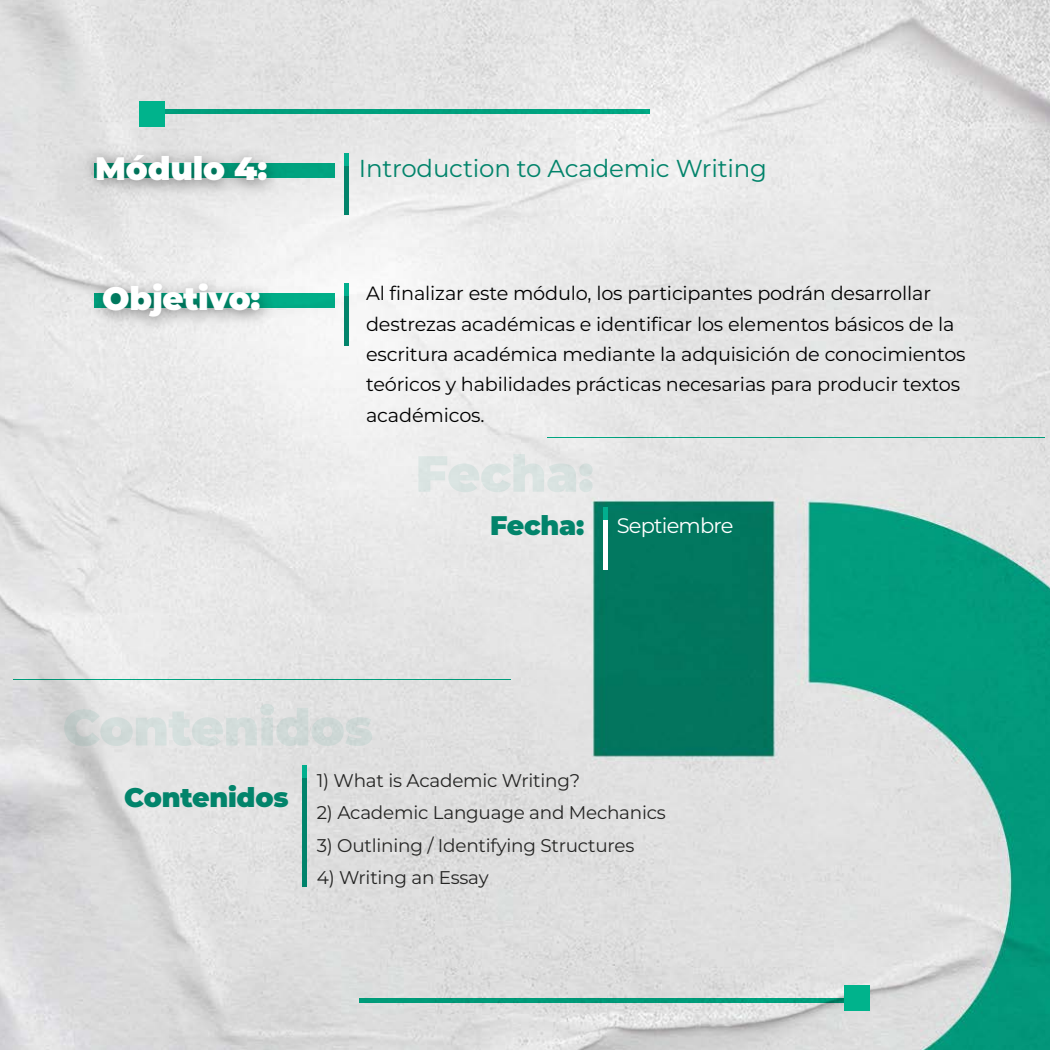
<style>
.page{position:relative;width:1050px;height:1050px;background:#fff}
.page>*{position:absolute;margin:0;border:0;box-sizing:border-box;transform-origin:0 0}
.t1{font:900 32.46px "Montserrat";letter-spacing:-.01em;color:#fff}
.t2{font:900 26.86px "Montserrat";letter-spacing:-.01em;color:#02846b}
.t3{font:100 24.5px "Montserrat";letter-spacing:-.01em;color:#02846b}
.t4{font:100 21px "Montserrat";letter-spacing:-.04em;color:#fff}
.t5{font:100 19.25px/30.4px "Montserrat";letter-spacing:-.01em;color:#000}
.t6{font:100 18.38px "Montserrat";letter-spacing:-.01em;color:#262625}
.s1{font-weight:900;font-size:26.86px;color:#02846b}
</style>
<div class="page">
<img style="left:0;top:0;width:1050px;height:1050px">
<hr style="left:345px;top:165px;width:4px;height:50px;background:#02846b">
<hr style="left:345px;top:153px;width:4px;height:12px;background:#02af8e">
<div style="left:152px;top:109px;width:497px;height:5px;background:#00a07d"></div>
<hr style="left:547px;top:438px;width:498px;height:1px;background:#00b38c">
<hr style="left:14px;top:679px;width:497px;height:1px;background:#00b38c">
<div style="left:94px;top:163px;width:240px;height:14px;background:#00a37f"></div>
<img style="left:76px;top:137px;width:221px;height:75px">
<hr style="left:345px;top:296px;width:4px;height:49px;background:#02846b">
<hr style="left:345px;top:284px;width:4px;height:12px;background:#02af8e">
<div style="left:94px;top:293px;width:240px;height:15px;background:#00b38c"></div>
<img style="left:83px;top:267px;width:206px;height:75px">
<div style="left:302px;top:776px;width:5px;height:111px;background:#00836b"></div>
<div style="left:302px;top:765px;width:5px;height:13px;background:#02af8e"></div>
<div style="left:139px;top:101px;width:26px;height:26px;background:#00b38c"></div>
<div style="left:359px;top:998px;width:498px;height:5px;background:#009b79"></div>
<div style="left:844px;top:986px;width:26px;height:25px;background:#00b38c"></div>
<hr style="left:604px;top:520px;width:4px;height:49px;background:#fff">
<hr style="left:604px;top:508px;width:4px;height:12px;background:#02af8e">
<h1 class="t1" style="left:95px;top:144px;width:173px">Módulo 4:</h1>
<h1 class="t1" style="left:102px;top:274px;width:159px">Objetivo:</h1>
<p class="t3" style="left:359px;top:152px;width:410px">Introduction to Academic Writing</p>
<p class="t5" style="left:366px;top:278px;width:601px">Al finalizar este módulo, los participantes podrán desarrollar destrezas académicas e identificar los elementos básicos de la escritura académica mediante la adquisición de conocimientos teóricos y habilidades prácticas necesarias para producir textos académicos.</p>
<p class="t4" style="left:490px;top:511px;width:245px"><span class="s1">Fecha:</span> Septiembre</p>
<h2 class="t2" style="left:124px;top:777px;width:166px">Contenidos</h2>
<p class="t6" style="left:317px;top:768px;width:265px">1) What is Academic Writing?</p>
<p class="t6" style="left:317px;top:801px;width:351px">2) Academic Language and Mechanics</p>
<p class="t6" style="left:317px;top:833px;width:319px">3) Outlining / Identifying Structures</p>
<p class="t6" style="left:317px;top:865px;width:173px">4) Writing an Essay</p>
</div>
